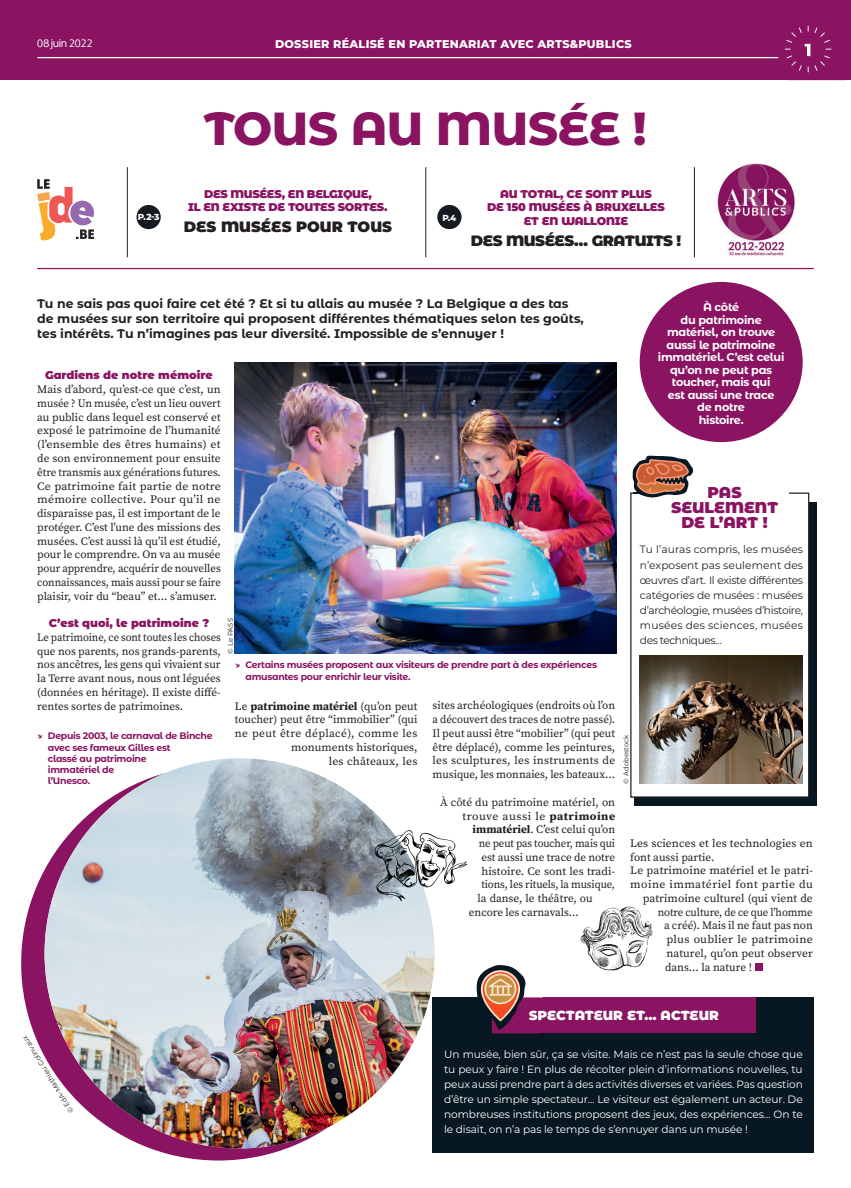
<style>
.page{position:relative;width:851px;height:1188px;background:#fff}
.page>*{position:absolute;margin:0;border:0;box-sizing:border-box;transform-origin:0 0}
.t1{font:800 46.25px "Montserrat Alternates";letter-spacing:-.01em;color:#8a1462}
.t2{font:900 15.62px/15px "Montserrat Alternates";color:#8a1462;text-align:center}
.t3{font:900 15px "Montserrat Alternates";letter-spacing:-.03em;color:#231f20}
.t4{font:900 15px "Montserrat Alternates";color:#231f20}
.t5{font:900 13.12px "Montserrat Alternates";color:#fff}
.t6{font:700 12.5px/15px "Montserrat Alternates";color:#231f20}
.t7{font:11.25px/13.8px "Source Serif Pro";color:#231f20;text-align:justify}
.t8{font:11.25px/13.8px "Source Serif Pro";color:#231f20;text-align:justify;scale:.95 1}
.t9{font:700 11.25px/12.5px "Montserrat Alternates";letter-spacing:-.025em;color:#fff;text-align:center}
.t10{font:900 11.25px/13.5px "Montserrat Alternates";letter-spacing:-.02em;color:#8a1462;text-align:center}
.t11{font:11.25px "Source Serif Pro";color:#231f20;scale:.96 1}
.t12{font:900 11.25px "Montserrat Alternates";color:#8a1462}
.t13{font:800 11.25px "Montserrat";letter-spacing:.02em;color:#fff}
.t14{font:11.25px "Source Serif Pro";color:#231f20;scale:1.04 1}
.t15{font:11.25px "Source Serif Pro";letter-spacing:.035em;color:#231f20;scale:1.04 1}
.t16{font:11.25px "Source Serif Pro";letter-spacing:.04em;color:#231f20;scale:1.05 1}
.t17{font:11.25px "Source Serif Pro";letter-spacing:.02em;color:#231f20;scale:1.05 1}
.t18{font:10.62px/15px "Montserrat";letter-spacing:-.01em;color:#fff;text-align:justify}
.t19{font:10.62px/15px "Montserrat";letter-spacing:-.03em;color:#231f20;text-align:justify}
.t20{font:10px "Dunbar Tall";letter-spacing:.02em;color:#fff}
.t21{font:700 9.38px/11.2px "Montserrat Alternates";letter-spacing:-.03em;color:#8a1462}
.t22{font:800 8.75px "Montserrat";color:#fff}
.t23{font:6.88px "Montserrat";letter-spacing:.01em;color:#231f20}
.s1{font-family:"Montserrat"}
.s2{font-weight:700}
</style>
<div class="page">
<svg style="left:580px;top:906px;width:73px;height:65px"></svg>
<div style="left:0;top:0;width:850px;height:80px;background:#8a1462"></div>
<hr style="left:37px;top:57px;width:741px;height:1px;background:#fff">
<img style="left:787px;top:48px;width:59px;height:33px">
<svg style="left:784px;top:26px;width:47px;height:46px"></svg>
<div style="left:136px;top:205px;width:25px;height:24px;background:#161b21;border-radius:50%"></div>
<div style="left:437px;top:205px;width:24px;height:24px;background:#161b21;border-radius:50%"></div>
<hr style="left:694px;top:167px;width:1px;height:90px;background:#231f20">
<hr style="left:425px;top:167px;width:1px;height:90px;background:#231f20">
<hr style="left:127px;top:167px;width:1px;height:90px;background:#231f20">
<hr style="left:37px;top:268px;width:776px;height:1px;background:#8a1462">
<svg style="left:37px;top:179px;width:57px;height:61px"></svg>
<img style="left:235px;top:362px;width:381px;height:291px">
<div style="left:432px;top:997px;width:381px;height:155px;background:#071822"></div>
<div style="left:491px;top:997px;width:264px;height:36px;background:#8a1462"></div>
<img style="left:669px;top:283px;width:134px;height:160px">
<div style="left:639px;top:282px;width:163px;height:160px;background:#8a1462;border-radius:50%"></div>
<div style="left:21px;top:765px;width:395px;height:395px;background:#8a1462;border-radius:50%"></div>
<img style="left:45px;top:758px;width:389px;height:389px;border-radius:195px">
<img style="left:374px;top:838px;width:10px;height:63px">
<svg style="left:384px;top:828px;width:84px;height:88px"></svg>
<img style="left:391px;top:867px;width:24px;height:15px">
<div style="left:634px;top:501px;width:182px;height:304px;background:#071822"></div>
<div style="left:630px;top:492px;width:179px;height:305px;background:#fff"></div>
<div style="left:660px;top:483px;width:128px;height:48px;background:#fff"></div>
<img style="left:639px;top:655px;width:163px;height:128px">
<img style="left:633px;top:497px;width:27px;height:8px">
<img style="left:671px;top:501px;width:30px;height:4px">
<svg style="left:632px;top:455px;width:61px;height:42px"></svg>
<img style="left:492px;top:1033px;width:49px;height:1px">
<svg style="left:476px;top:965px;width:65px;height:65px"></svg>
<div style="left:754px;top:962px;width:8px;height:8px;background:#8a1462"></div>
<img style="left:717px;top:163px;width:78px;height:93px">
<p class="t20" style="left:37px;top:36px;width:57px">08 juin 2022</p>
<p class="t13" style="left:275px;top:36px;width:358px">DOSSIER RÉALISÉ EN PARTENARIAT AVEC ARTS&amp;PUBLICS</p>
<h1 class="t1" style="left:204px;top:95px;width:444px">TOUS AU MUSÉE !</h1>
<p class="t10" style="left:188px;top:186px;width:201px">DES MUSÉES, EN BELGIQUE,<br>IL EN EXISTE DE TOUTES SORTES.</p>
<h3 class="t4" style="left:184px;top:216px;width:210px">DES MUSÉES POUR TOUS</h3>
<p class="t22" style="left:138px;top:211px;width:23px">P. 2-3</p>
<p class="t22" style="left:442px;top:212px;width:15px">P. 4</p>
<p class="t10" style="left:487px;top:186px;width:179px">AU TOTAL, CE SONT PLUS<br>DE 150 MUSÉES À BRUXELLES<br>ET EN WALLONIE</p>
<h3 class="t3" style="left:470px;top:229px;width:212px">DES MUSÉES… GRATUITS !</h3>
<p class="t6" style="left:37px;top:295px;width:548px">Tu ne sais pas quoi faire cet été ? Et si tu allais au musée ? La Belgique a des tas de musées sur son territoire qui proposent différentes thématiques selon tes goûts, tes intérêts. Tu n’imagines pas leur diversité. Impossible de s’ennuyer !</p>
<p class="t12" style="left:45px;top:367px;width:169px">Gardiens de notre mémoire</p>
<p class="t7" style="left:37px;top:382px;width:185px">Mais dʼabord, quʼest-ce que cʼest, un musée ? Un musée, cʼest un lieu ouvert au public dans lequel est conservé et exposé le patrimoine de lʼhumanité (lʼensemble des êtres humains) et de son environnement pour ensuite être transmis aux générations futures.<br>Ce patrimoine fait partie de notre mémoire collective. Pour quʼil ne disparaisse pas, il est important de le protéger. Cʼest lʼune des missions des musées. Cʼest aussi là quʼil est étudié, pour le comprendre. On va au musée pour apprendre, acquérir de nouvelles connaissances, mais aussi pour se faire plaisir, voir du “beau” et… sʼamuser.</p>
<p class="t12" style="left:49px;top:614px;width:162px">C’est quoi, le patrimoine ?</p>
<p class="t8" style="left:37px;top:630px;width:195px">Le patrimoine, ce sont toutes les choses que nos parents, nos grands-parents, nos ancêtres, les gens qui vivaient sur la Terre avant nous, nous ont léguées (données en héritage). Il existe diffé&shy;rentes sortes de patrimoines.</p>
<p class="t23" style="left:225px;top:653px;width:37px;rotate:-90deg">© Le PASS</p>
<p class="t21" style="left:245px;top:658px;width:353px;text-indent:-11px"><span class="s1">↘</span> Certains musées proposent aux visiteurs de prendre part à des expériences amusantes pour enrichir leur visite.</p>
<p class="t7" style="left:235px;top:698px;width:184px;text-align:right">Le <span class="s2">patrimoine matériel</span> (quʼon peut toucher) peut être “immobilier” (qui ne peut être déplacé), comme les monuments historiques,<br>les châteaux, les</p>
<p class="t7" style="left:432px;top:698px;width:184px">sites archéologiques (endroits où lʼon a découvert des traces de notre passé).<br>Il peut aussi être “mobilier” (qui peut être déplacé), comme les peintures, les sculptures, les instruments de musique, les monnaies, les bateaux...</p>
<p class="t7" style="left:440px;top:794px;width:177px">À côté du patrimoine matériel, on</p>
<p class="t16" style="left:462px;top:808px;width:147px">trouve aussi le <span class="s2">patrimoine</span></p>
<p class="t7" style="left:472px;top:822px;width:144px"><span class="s2">immatériel</span>. Cʼest celui quʼon</p>
<p class="t11" style="left:479px;top:835px;width:143px">ne peut pas toucher, mais qui</p>
<p class="t7" style="left:481px;top:849px;width:135px">est aussi une trace de notre</p>
<p class="t7" style="left:481px;top:863px;width:135px">histoire. Ce sont les tradi-</p>
<p class="t11" style="left:481px;top:876px;width:141px">tions, les rituels, la musique,</p>
<p class="t7" style="left:477px;top:891px;width:116px">la danse, le théâtre, ou</p>
<p class="t7" style="left:469px;top:904px;width:111px">encore les carnavals…</p>
<p class="t21" style="left:48px;top:729px;width:166px;text-indent:-11px"><span class="s1">↘</span> Depuis 2003, le carnaval de Binche avec ses fameux Gilles est<br>classé au patrimoine<br>immatériel de<br>l’Unesco.</p>
<p class="t9" style="left:657px;top:300px;width:128px">À côté<br>du patrimoine matériel, on trouve aussi le patrimoine immatériel. C’est celui qu’on ne peut pas toucher, mais qui<br>est aussi une trace<br>de notre<br>histoire.</p>
<h2 class="t2" style="left:671px;top:484px;width:108px">PAS<br>SEULEMENT<br>DE L’ART !</h2>
<p class="t19" style="left:639px;top:541px;width:165px">Tu l’auras compris, les musées n’exposent pas seulement des œuvres d’art. Il existe différentes catégories de musées : musées d’archéologie, musées d’histoire, musées des sciences, musées des techniques…</p>
<p class="t23" style="left:621px;top:783px;width:51px;rotate:-90deg">© Adobestock</p>
<p class="t7" style="left:630px;top:836px;width:184px">Les sciences et les technologies en</p>
<p class="t7" style="left:630px;top:849px;width:86px">font aussi partie.</p>
<p class="t14" style="left:630px;top:862px;width:177px">Le patrimoine matériel et le patri-</p>
<p class="t15" style="left:630px;top:876px;width:177px">moine immatériel font partie du</p>
<p class="t7" style="left:642px;top:891px;width:171px">patrimoine culturel (qui vient de</p>
<p class="t11" style="left:657px;top:904px;width:163px">notre culture, de ce que lʼhomme</p>
<p class="t7" style="left:664px;top:918px;width:150px">a créé). Mais il ne faut pas non</p>
<p class="t17" style="left:666px;top:931px;width:141px">plus oublier le patrimoine</p>
<p class="t7" style="left:666px;top:946px;width:148px">naturel, quʼon peut observer</p>
<p class="t7" style="left:665px;top:959px;width:88px">dans... la nature !</p>
<p class="t23" style="left:68px;top:1114px;width:91px;rotate:-122deg">© EdA-Mathieu Golinvaux</p>
<p class="t5" style="left:528px;top:1005px;width:191px">SPECTATEUR ET… ACTEUR</p>
<p class="t18" style="left:444px;top:1046px;width:360px">Un musée, bien sûr, ça se visite. Mais ce n’est pas la seule chose que tu peux y faire ! En plus de récolter plein d’informations nouvelles, tu peux aussi prendre part à des activités diverses et variées. Pas question d’être un simple spectateur… Le visiteur est également un acteur. De nombreuses institutions proposent des jeux, des expériences… On te le disait, on n’a pas le temps de s’ennuyer dans un musée !</p>
</div>
